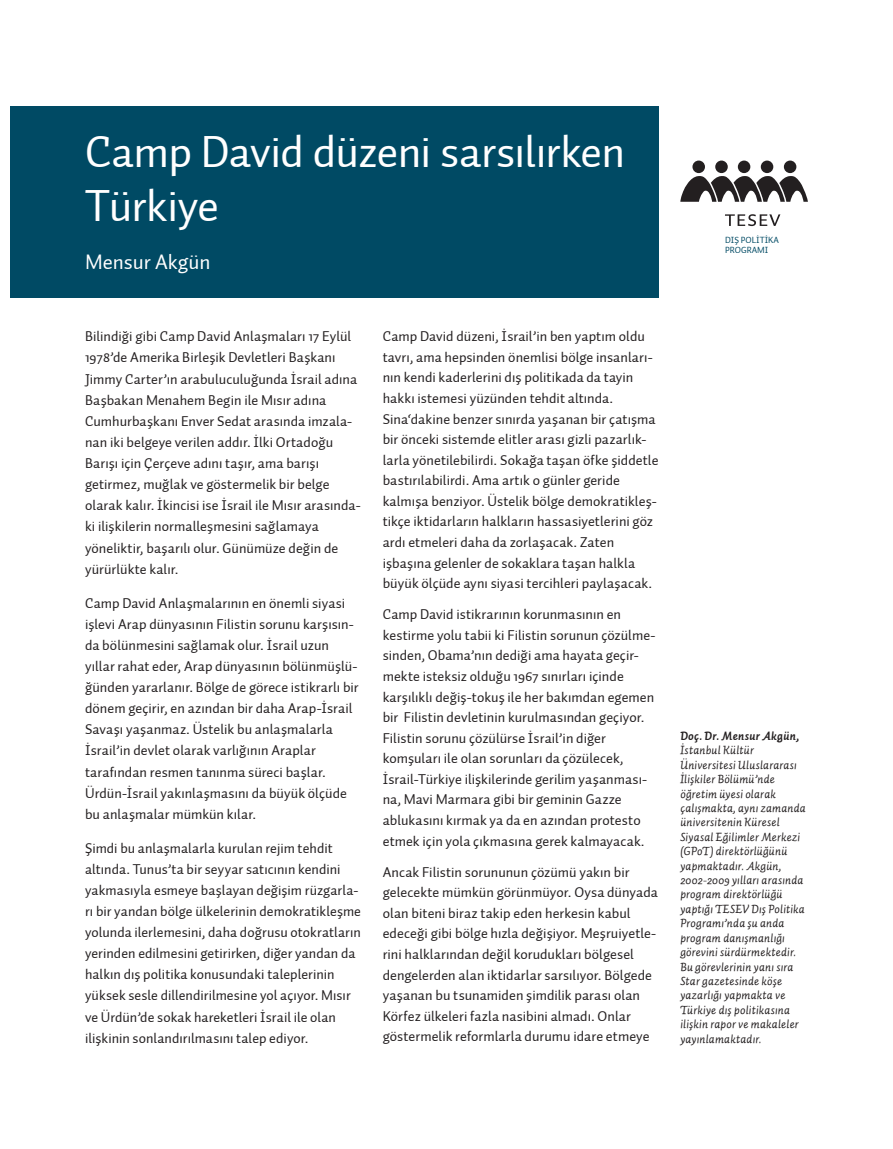
<style>
.page{position:relative;width:893px;height:1149px;background:#fff}
.page>*{position:absolute;margin:0;border:0;box-sizing:border-box;transform-origin:0 0}
.t1{font:45px/54px "Auto 2 TR Regular";letter-spacing:-.015em;color:#fff}
.t2{font:21px "Auto 2 TR Regular";color:#fff}
.t3{font:14.25px/20.5px "Auto 2 TR Regular";letter-spacing:.005em;color:#231f20}
.t4{font:italic 12px/14.4px "Auto 2 TR Regular";letter-spacing:.02em;color:#231f20}
.t5{font:italic 12px "Auto 2 TR Bold";letter-spacing:.02em;color:#231f20}
.t6{font:9px/10.5px "Auto 2 TR Regular";color:#004a64}
</style>
<div class="page">
<div style="left:11px;top:106px;width:648px;height:192px;background:#004a64"></div>
<svg style="left:725px;top:214px;width:55px;height:12px"></svg>
<div style="left:784px;top:160px;width:12px;height:13px;background:#231f20;border-radius:50%"></div>
<div style="left:761px;top:160px;width:12px;height:13px;background:#231f20;border-radius:50%"></div>
<div style="left:738px;top:160px;width:12px;height:13px;background:#231f20;border-radius:50%"></div>
<div style="left:715px;top:160px;width:13px;height:13px;background:#231f20;border-radius:50%"></div>
<svg style="left:680px;top:176px;width:128px;height:26px"></svg>
<div style="left:692px;top:160px;width:13px;height:13px;background:#231f20;border-radius:50%"></div>
<h1 class="t1" style="left:85px;top:125px;width:542px">Camp David düzeni sarsılırken<br>Türkiye</h1>
<h2 class="t2" style="left:85px;top:249px;width:127px">Mensur Akgün</h2>
<p class="t6" style="left:725px;top:234px;width:55px">DIŞ POLİTİKA<br>PROGRAMI</p>
<p class="t3" style="left:85px;top:326px;width:277px;line-height:21.1px">Bilindiği gibi Camp David Anlaşmaları 17 Eylül 1978’de Amerika Birleşik Devletleri Başkanı Jimmy Carter’ın arabuluculuğunda İsrail adına Başbakan Menahem Begin ile Mısır adına Cumhurbaşkanı Enver Sedat arasında imzala&shy;nan iki belgeye verilen addır. İlki Ortadoğu Barışı için Çerçeve adını taşır, ama barışı getirmez, muğlak ve göstermelik bir belge olarak kalır. İkincisi ise İsrail ile Mısır arasında&shy;ki ilişkilerin normalleşmesini sağlamaya yöneliktir, başarılı olur. Günümüze değin de yürürlükte kalır.</p>
<p class="t3" style="left:85px;top:592px;width:275px;line-height:21.1px">Camp David Anlaşmalarının en önemli siyasi işlevi Arap dünyasının Filistin sorunu karşısın&shy;da bölünmesini sağlamak olur. İsrail uzun yıllar rahat eder, Arap dünyasının bölünmüşlü&shy;ğünden yararlanır. Bölge de görece istikrarlı bir dönem geçirir, en azından bir daha Arap-İsrail Savaşı yaşanmaz. Üstelik bu anlaşmalarla İsrail’in devlet olarak varlığının Araplar tarafından resmen tanınma süreci başlar.<br>Ürdün-İsrail yakınlaşmasını da büyük ölçüde bu anlaşmalar mümkün kılar.</p>
<p class="t3" style="left:85px;top:837px;width:277px;line-height:21.1px">Şimdi bu anlaşmalarla kurulan rejim tehdit altında. Tunus’ta bir seyyar satıcının kendini yakmasıyla esmeye başlayan değişim rüzgarla&shy;rı bir yandan bölge ülkelerinin demokratikleşme yolunda ilerlemesini, daha doğrusu otokratların yerinden edilmesini getirirken, diğer yandan da halkın dış politika konusundaki taleplerinin yüksek sesle dillendirilmesine yol açıyor. Mısır ve Ürdün’de sokak hareketleri İsrail ile olan ilişkinin sonlandırılmasını talep ediyor.</p>
<p class="t3" style="left:383px;top:326px;width:277px">Camp David düzeni, İsrail’in ben yaptım oldu tavrı, ama hepsinden önemlisi bölge insanları&shy;nın kendi kaderlerini dış politikada da tayin hakkı istemesi yüzünden tehdit altında.<br>Sina‘dakine benzer sınırda yaşanan bir çatışma bir önceki sistemde elitler arası gizli pazarlık&shy;larla yönetilebilirdi. Sokağa taşan öfke şiddetle bastırılabilirdi. Ama artık o günler geride kalmışa benziyor. Üstelik bölge demokratikleş&shy;tikçe iktidarların halkların hassasiyetlerini göz ardı etmeleri daha da zorlaşacak. Zaten işbaşına gelenler de sokaklara taşan halkla büyük ölçüde aynı siyasi tercihleri paylaşacak.</p>
<p class="t3" style="left:383px;top:604px;width:274px">Camp David istikrarının korunmasının en kestirme yolu tabii ki Filistin sorunun çözülme&shy;sinden, Obama’nın dediği ama hayata geçir&shy;mekte isteksiz olduğu 1967 sınırları içinde karşılıklı değiş-tokuş ile her bakımdan egemen bir Filistin devletinin kurulmasından geçiyor.<br>Filistin sorunu çözülürse İsrail’in diğer komşuları ile olan sorunları da çözülecek, İsrail-Türkiye ilişkilerinde gerilim yaşanması&shy;na, Mavi Marmara gibi bir geminin Gazze ablukasını kırmak ya da en azından protesto etmek için yola çıkmasına gerek kalmayacak.</p>
<p class="t3" style="left:383px;top:861px;width:277px">Ancak Filistin sorununun çözümü yakın bir gelecekte mümkün görünmüyor. Oysa dünyada olan biteni biraz takip eden herkesin kabul edeceği gibi bölge hızla değişiyor. Meşruiyetle&shy;rini halklarından değil korudukları bölgesel dengelerden alan iktidarlar sarsılıyor. Bölgede yaşanan bu tsunamiden şimdilik parası olan Körfez ülkeleri fazla nasibini almadı. Onlar göstermelik reformlarla durumu idare etmeye</p>
<p class="t5" style="left:680px;top:727px;width:120px">Doç. Dr. Mensur Akgün,</p>
<p class="t4" style="left:680px;top:742px;width:127px">İstanbul Kültür<br>Üniversitesi Uluslararası<br>İlişkiler Bölümü’nde öğretim üyesi olarak çalışmakta, aynı zamanda üniversitenin Küresel<br>Siyasal Eğilimler Merkezi (GPoT) direktörlüğünü yapmaktadır. Akgün,<br>2002-2009 yılları arasında program direktörlüğü yaptığı TESEV Dış Politika<br>Programı’nda şu anda program danışmanlığı görevini sürdürmektedir.<br>Bu görevlerinin yanı sıra<br>Star gazetesinde köşe yazarlığı yapmakta ve<br>Türkiye dış politikasına ilişkin rapor ve makaleler yayınlamaktadır.</p>
</div>
